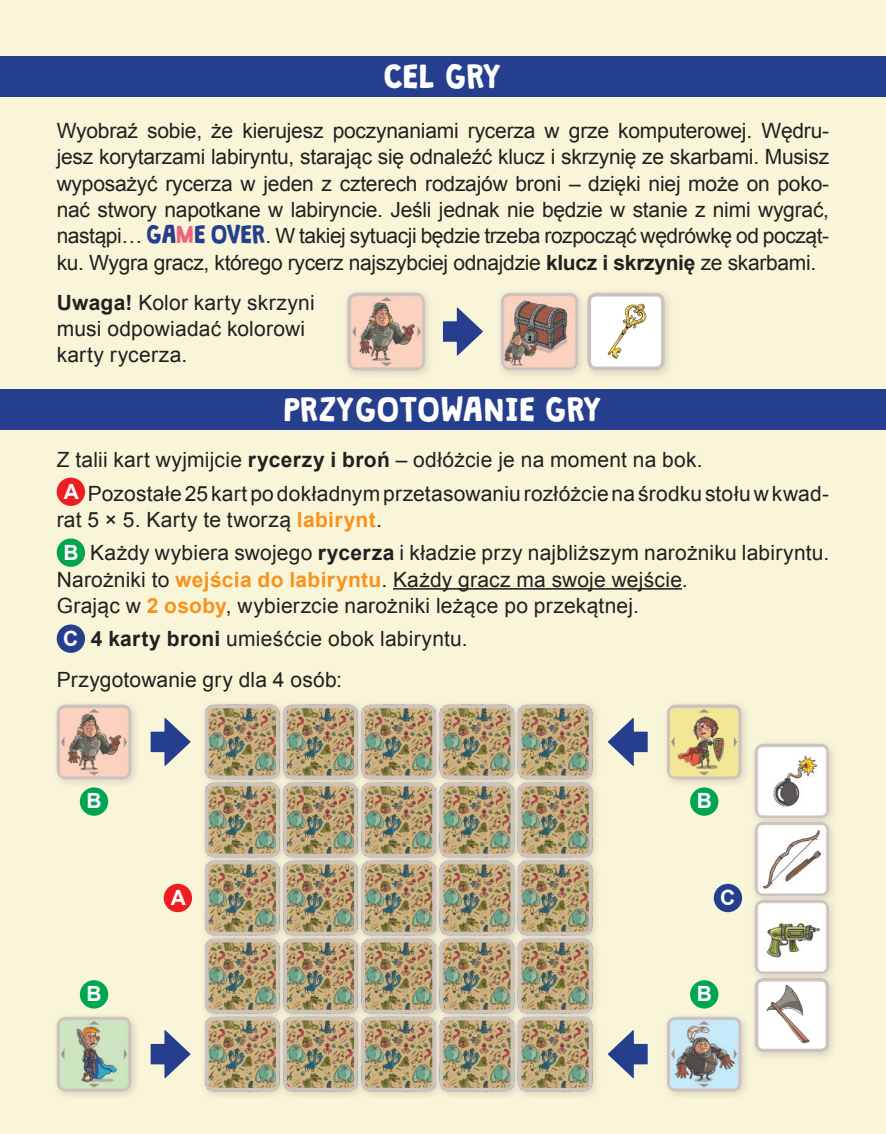
<style>
.page{position:relative;width:886px;height:1134px;background:#f9f5d9}
.page>*{position:absolute;margin:0;border:0;box-sizing:border-box;transform-origin:0 0}
.t1{font:30px "Granstander Clean";color:#fff}
.t2{font:21px/26.2px "Arial";letter-spacing:.01em;color:#231f20}
.t3{font:700 21px "Arial";color:#fff}
.s1{font-family:"Granstander Clean";font-size:22.5px;color:#253f8e}
.s2{font-family:"Granstander Clean";font-size:22.5px;color:#ed657b}
.s3{font-weight:700}
.s4{font-weight:700;color:#fff}
.s5{font-weight:700;color:#f7931d}
</style>
<div class="page">
<hr style="left:393px;top:588px;width:289px;height:2px;background:#231f20">
<div style="left:57px;top:478px;width:28px;height:28px;background:#ee1d23;border-radius:50%"></div>
<div style="left:57px;top:538px;width:28px;height:29px;background:#00a54f;border-radius:50%"></div>
<div style="left:57px;top:624px;width:28px;height:29px;background:#253f8e;border-radius:50%"></div>
<div style="left:0;top:57px;width:886px;height:40px;background:#253f8e"></div>
<svg style="left:443px;top:307px;width:40px;height:49px"></svg>
<div style="left:341px;top:287px;width:93px;height:93px;background:#231f20;opacity:.15"></div>
<img style="left:347px;top:293px;width:78px;height:77px">
<div style="left:495px;top:287px;width:179px;height:94px;background:#231f20;opacity:.15"></div>
<img style="left:501px;top:293px;width:77px;height:77px">
<svg style="left:587px;top:293px;width:78px;height:77px;background:#efebe4"></svg>
<div style="left:0;top:390px;width:886px;height:40px;background:#253f8e"></div>
<div style="left:199px;top:699px;width:402px;height:402px;background:#231f20;opacity:.15"></div>
<img style="left:205px;top:704px;width:387px;height:387px">
<div style="left:748px;top:738px;width:90px;height:324px;background:#231f20;opacity:.15"></div>
<img style="left:754px;top:744px;width:75px;height:74px">
<img style="left:754px;top:822px;width:75px;height:74px">
<img style="left:754px;top:900px;width:75px;height:74px">
<svg style="left:754px;top:978px;width:75px;height:74px;background:#e7e3e1"></svg>
<svg style="left:151px;top:718px;width:40px;height:48px"></svg>
<div style="left:52px;top:699px;width:89px;height:90px;background:#231f20;opacity:.15"></div>
<img style="left:57px;top:704px;width:74px;height:75px">
<svg style="left:608px;top:718px;width:40px;height:48px"></svg>
<div style="left:662px;top:699px;width:89px;height:90px;background:#231f20;opacity:.15"></div>
<img style="left:667px;top:704px;width:74px;height:75px">
<svg style="left:151px;top:1030px;width:40px;height:48px"></svg>
<div style="left:52px;top:1011px;width:89px;height:90px;background:#231f20;opacity:.15"></div>
<img style="left:57px;top:1017px;width:74px;height:74px">
<svg style="left:608px;top:1030px;width:40px;height:48px"></svg>
<div style="left:662px;top:1011px;width:89px;height:90px;background:#231f20;opacity:.15"></div>
<img style="left:667px;top:1017px;width:74px;height:74px">
<div style="left:164px;top:884px;width:28px;height:28px;background:#ee1d23;border-radius:50%"></div>
<div style="left:80px;top:787px;width:28px;height:29px;background:#00a54f;border-radius:50%"></div>
<div style="left:690px;top:787px;width:28px;height:29px;background:#00a54f;border-radius:50%"></div>
<div style="left:80px;top:980px;width:28px;height:28px;background:#00a54f;border-radius:50%"></div>
<div style="left:690px;top:980px;width:28px;height:28px;background:#00a54f;border-radius:50%"></div>
<div style="left:714px;top:884px;width:28px;height:28px;background:#253f8e;border-radius:50%"></div>
<h1 class="t1" style="left:384px;top:60px;width:120px">CEL GRY</h1>
<p class="t2" style="left:57px;top:118px;width:774px;text-align:justify">Wyobraź sobie, że kierujesz poczynaniami rycerza w grze komputerowej. Wędru&shy;jesz korytarzami labiryntu, starając się odnaleźć klucz i skrzynię ze skarbami. Musisz wyposażyć rycerza w jeden z czterech rodzajów broni – dzięki niej może on poko&shy;nać stwory napotkane w labiryncie. Jeśli jednak nie będzie w stanie z nimi wygrać, nastąpi… <span class="s1">GA</span><span class="s2">M</span><span class="s1">E OVER</span>. W takiej sytuacji będzie trzeba rozpocząć wędrówkę od począt&shy;ku. Wygra gracz, którego rycerz najszybciej odnajdzie <span class="s3">klucz i skrzynię</span> ze skarbami.</p>
<p class="t2" style="left:57px;top:290px;width:259px"><span class="s3">Uwaga!</span> Kolor karty skrzyni musi odpowiadać kolorowi karty rycerza.</p>
<h1 class="t1" style="left:284px;top:393px;width:320px">PRZYGOTOWANIE GRY</h1>
<p class="t2" style="left:64px;top:444px;width:767px;line-height:33.2px;text-indent:-7px">Z talii kart wyjmijcie <span class="s3">rycerzy i broń</span> – odłóżcie je na moment na bok.<br><span class="s4">A</span> Pozostałe 25 kart po dokładnym przetasowaniu rozłóżcie na środku stołu w kwad-</p>
<p class="t2" style="left:63px;top:503px;width:767px;line-height:33.2px;text-indent:-7px">rat 5 × 5. Karty te tworzą <span class="s5">labirynt</span>.<br><span class="s4">B</span> Każdy wybiera swojego <span class="s3">rycerza</span> i kładzie przy najbliższym narożniku labiryntu.</p>
<p class="t2" style="left:57px;top:566px;width:633px">Narożniki to <span class="s5">wejścia do labiryntu</span>. Każdy gracz ma swoje wejście.<br>Grając w <span class="s5">2 osoby</span>, wybierzcie narożniki leżące po przekątnej.</p>
<p class="t2" style="left:57px;top:619px;width:412px;line-height:40.5px;text-indent:6px"><span class="s4">C</span> <span class="s3">4 karty broni</span> umieśćcie obok labiryntu.<br>Przygotowanie gry dla 4 osób:</p>
<p class="t3" style="left:87px;top:787px;width:17px">B</p>
<p class="t3" style="left:697px;top:787px;width:17px">B</p>
<p class="t3" style="left:171px;top:884px;width:17px">A</p>
<p class="t3" style="left:720px;top:884px;width:17px">C</p>
<p class="t3" style="left:87px;top:980px;width:17px">B</p>
<p class="t3" style="left:697px;top:980px;width:17px">B</p>
</div>
